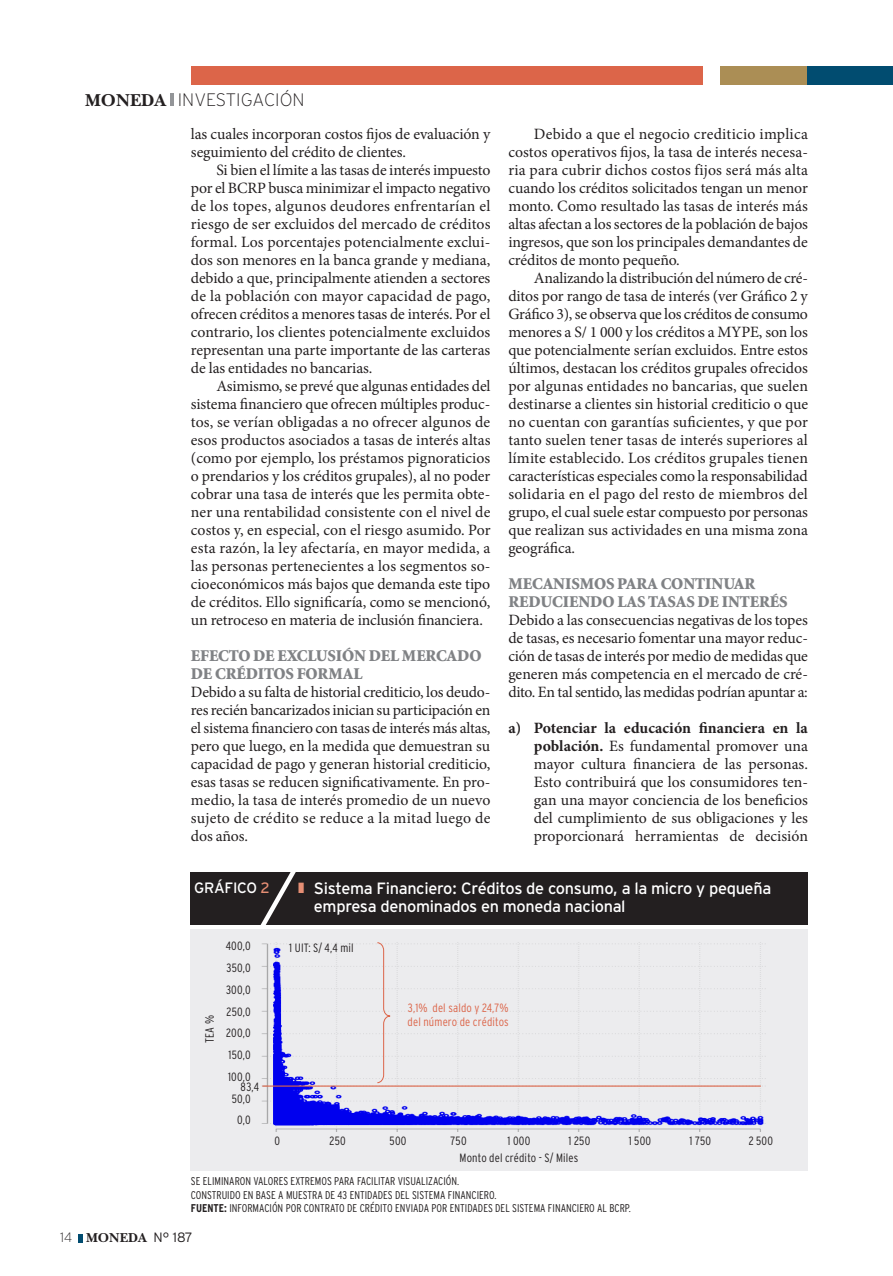
<style>
.page{position:relative;width:893px;height:1276px;background:#fff}
.page>*{position:absolute;margin:0;border:0;box-sizing:border-box;transform-origin:0 0}
.t1{font:200 18px "Interstate";color:#231f20}
.TITULOS_GRISES{font:900 16.5px/18px "Minion Std";letter-spacing:-.005em;color:#808285}
.t2{font:16.35px/18px "Interstate Mono";letter-spacing:-.02em;color:#fff}
.CUERPO_INDENTADO{font:15.75px/18px "Minion Pro";letter-spacing:-.005em;color:#231f20;text-align:justify}
.CUERPO_SIN_INDENTADO{font:15.75px/18px "Minion Pro";letter-spacing:-.005em;color:#231f20;text-align:justify}
.CUERPO_1_SANGRIA{font:15.75px/18px "Minion Pro";color:#231f20;text-align:justify}
.t3{font:15px "Interstate Mono";letter-spacing:-.02em;color:#fff}
.t4{font:13.5px "New Baskerville Bold SC";color:#231f20}
.t5{font:300 condensed 12px "Interstate";letter-spacing:.015em;color:#231f20}
.t6{font:300 condensed 12px/14.4px "Interstate";letter-spacing:.015em;color:#dc6549}
.t7{font:300 condensed 11.25px/13.5px "Interstate";color:#231f20}
.s1{font-family:"New Baskerville Bold SC";font-weight:400}
.s2{font-weight:700}
.s3{color:#e68e74}
.s4{font-family:"Interstate";font-weight:200}
.s5{font-family:"Interstate";font-weight:300}
</style>
<div class="page">
<svg style="left:79px;top:1234px;width:4px;height:8px"></svg>
<svg style="left:171px;top:93px;width:3px;height:13px"></svg>
<div style="left:191px;top:67px;width:511px;height:18px;background:#dc6549"></div>
<div style="left:721px;top:67px;width:87px;height:18px;background:#ab8e55"></div>
<div style="left:808px;top:67px;width:85px;height:18px;background:#014c70"></div>
<div style="left:191px;top:929px;width:617px;height:242px;background:#ececee"></div>
<img style="left:261px;top:942px;width:505px;height:189px">
<div style="left:191px;top:872px;width:617px;height:52px;background:#231f20"></div>
<hr style="left:262px;top:1085px;width:499px;height:1px;background:#dc6549">
<svg style="left:377px;top:942px;width:13px;height:141px"></svg>
<svg style="left:261px;top:872px;width:35px;height:52px"></svg>
<p class="t1" style="left:85px;top:89px;width:221px"><span class="s1">MONEDA</span> INVESTIGACIÓN</p>
<p class="CUERPO_INDENTADO" style="left:191px;top:125px;width:301px">las cuales incorporan costos fijos de evaluación y seguimiento del crédito de clientes.</p>
<p class="CUERPO_INDENTADO" style="left:191px;top:161px;width:301px;text-indent:26px">Si bien el límite a las tasas de interés impuesto por el BCRP busca minimizar el impacto negativo de los topes, algunos deudores enfrentarían el riesgo de ser excluidos del mercado de créditos formal. Los porcentajes potencialmente exclui&shy;dos son menores en la banca grande y mediana, debido a que, principalmente atienden a sectores de la población con mayor capacidad de pago, ofrecen créditos a menores tasas de interés. Por el contrario, los clientes potencialmente excluidos representan una parte importante de las carteras de las entidades no bancarias.</p>
<p class="CUERPO_INDENTADO" style="left:191px;top:377px;width:301px;text-indent:26px">Asimismo, se prevé que algunas entidades del sistema financiero que ofrecen múltiples produc&shy;tos, se verían obligadas a no ofrecer algunos de esos productos asociados a tasas de interés altas (como por ejemplo, los préstamos pignoraticios o prendarios y los créditos grupales), al no poder cobrar una tasa de interés que les permita obte&shy;ner una rentabilidad consistente con el nivel de costos y, en especial, con el riesgo asumido. Por esta razón, la ley afectaría, en mayor medida, a las personas pertenecientes a los segmentos so&shy;cioeconómicos más bajos que demanda este tipo de créditos. Ello significaría, como se mencionó, un retroceso en materia de inclusión financiera.</p>
<p class="TITULOS_GRISES" style="left:191px;top:647px;width:292px">EFECTO DE EXCLUSIÓN DEL MERCADO<br>DE CRÉDITOS FORMAL</p>
<p class="CUERPO_SIN_INDENTADO" style="left:191px;top:683px;width:301px">Debido a su falta de historial crediticio, los deudo&shy;res recién bancarizados inician su participación en el sistema financiero con tasas de interés más altas, pero que luego, en la medida que demuestran su capacidad de pago y generan historial crediticio, esas tasas se reducen significativamente. En pro&shy;medio, la tasa de interés promedio de un nuevo sujeto de crédito se reduce a la mitad luego de dos años.</p>
<p class="CUERPO_INDENTADO" style="left:508px;top:125px;width:301px;text-indent:26px">Debido a que el negocio crediticio implica costos operativos fijos, la tasa de interés necesa&shy;ria para cubrir dichos costos fijos será más alta cuando los créditos solicitados tengan un menor monto. Como resultado las tasas de interés más altas afectan a los sectores de la población de bajos ingresos, que son los principales demandantes de créditos de monto pequeño.</p>
<p class="CUERPO_INDENTADO" style="left:508px;top:269px;width:301px;text-indent:26px">Analizando la distribución del número de cré&shy;ditos por rango de tasa de interés (ver Gráfico 2 y Gráfico 3), se observa que los créditos de consumo menores a S/ 1 000 y los créditos a MYPE, son los que potencialmente serían excluidos. Entre estos últimos, destacan los créditos grupales ofrecidos por algunas entidades no bancarias, que suelen destinarse a clientes sin historial crediticio o que no cuentan con garantías suficientes, y que por tanto suelen tener tasas de interés superiores al límite establecido. Los créditos grupales tienen características especiales como la responsabilidad solidaria en el pago del resto de miembros del grupo, el cual suele estar compuesto por personas que realizan sus actividades en una misma zona geográfica.</p>
<p class="TITULOS_GRISES" style="left:508px;top:575px;width:281px">MECANISMOS PARA CONTINUAR<br>REDUCIENDO LAS TASAS DE INTERÉS</p>
<p class="CUERPO_SIN_INDENTADO" style="left:508px;top:611px;width:301px">Debido a las consecuencias negativas de los topes de tasas, es necesario fomentar una mayor reduc&shy;ción de tasas de interés por medio de medidas que generen más competencia en el mercado de cré&shy;dito. En tal sentido, las medidas podrían apuntar a:</p>
<p class="CUERPO_1_SANGRIA" style="left:534px;top:719px;width:276px;text-indent:-26px"><span class="s2">a) Potenciar la educación financiera en la población.</span> Es fundamental promover una mayor cultura financiera de las personas.<br>Esto contribuirá que los consumidores ten&shy;gan una mayor conciencia de los beneficios del cumplimiento de sus obligaciones y les proporcionará herramientas de decisión</p>
<p class="t3" style="left:194px;top:879px;width:77px">GRÁFICO <span class="s3">2</span></p>
<p class="t2" style="left:314px;top:879px;width:459px">Sistema Financiero: Créditos de consumo, a la micro y pequeña empresa denominados en moneda nacional</p>
<p class="t5" style="left:203px;top:1043px;width:29px;rotate:-90deg">TEA %</p>
<p class="t5" style="left:226px;top:939px;width:27px">400,0</p>
<p class="t5" style="left:226px;top:961px;width:26px">350,0</p>
<p class="t5" style="left:226px;top:983px;width:26px">300,0</p>
<p class="t5" style="left:227px;top:1004px;width:26px">250,0</p>
<p class="t5" style="left:226px;top:1026px;width:26px">200,0</p>
<p class="t5" style="left:229px;top:1048px;width:24px">150,0</p>
<p class="t5" style="left:228px;top:1070px;width:24px">100,0</p>
<p class="t5" style="left:232px;top:1091px;width:21px">50,0</p>
<p class="t5" style="left:237px;top:1113px;width:15px">0,0</p>
<p class="t5" style="left:241px;top:1079px;width:20px">83,4</p>
<p class="t5" style="left:289px;top:940px;width:66px">1 UIT: S/ 4,4 mil</p>
<p class="t6" style="left:408px;top:1000px;width:103px">3,1% del saldo y 24,7% del número de créditos</p>
<p class="t5" style="left:274px;top:1133px;width:7px">0</p>
<p class="t5" style="left:330px;top:1133px;width:18px">250</p>
<p class="t5" style="left:390px;top:1133px;width:18px">500</p>
<p class="t5" style="left:508px;top:1133px;width:24px">1 000</p>
<p class="t5" style="left:629px;top:1133px;width:24px">1 500</p>
<p class="t5" style="left:451px;top:1133px;width:18px">750</p>
<p class="t5" style="left:569px;top:1133px;width:23px">1 250</p>
<p class="t5" style="left:690px;top:1133px;width:23px">1 750</p>
<p class="t5" style="left:749px;top:1133px;width:26px">2 500</p>
<p class="t5" style="left:459px;top:1150px;width:120px">Monto del crédito - S/ Miles</p>
<p class="t7" style="left:191px;top:1174px;width:442px">SE ELIMINARON VALORES EXTREMOS PARA FACILITAR VISUALIZACIÓN.<br>CONSTRUIDO EN BASE A MUESTRA DE 43 ENTIDADES DEL SISTEMA FINANCIERO.<br><span class="s2">FUENTE:</span> INFORMACIÓN POR CONTRATO DE CRÉDITO ENVIADA POR ENTIDADES DEL SISTEMA FINANCIERO AL BCRP.</p>
<p class="t4" style="left:60px;top:1230px;width:134px"><span class="s4">14</span> MONEDA <span class="s5">N° 187</span></p>
</div>
